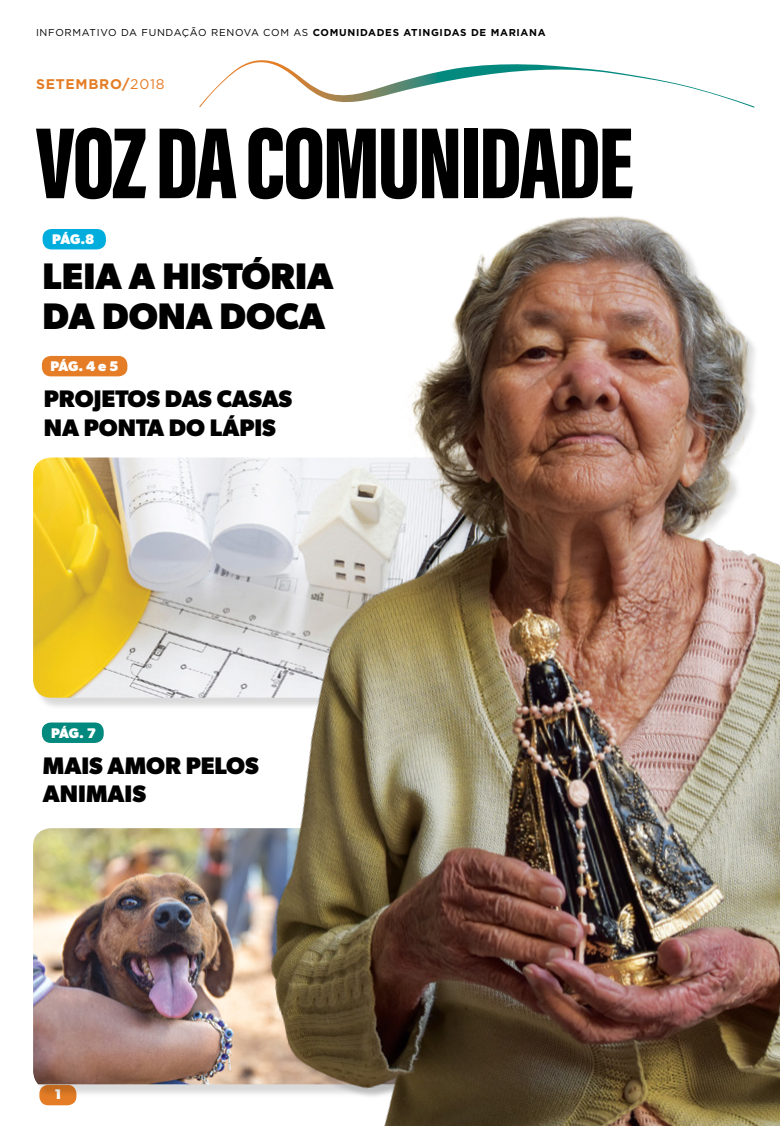
<style>
.page{position:relative;width:780px;height:1126px;background:#fff}
.page>*{position:absolute;margin:0;border:0;box-sizing:border-box;transform-origin:0 0}
.t1{font:700 37px/40px "Gibson";color:#000}
.t2{font:700 24px/28.8px "Gibson";color:#000}
.t3{font:700 14px "Gibson";letter-spacing:-.035em;color:#fff}
.t4{font:700 14px "Gotham";letter-spacing:.05em;color:#e47d26}
.t5{font:10px "Gotham";letter-spacing:.07em;color:#000}
.s1{font-weight:700}
.s2{font-weight:400}
</style>
<div class="page">
<div style="left:39px;top:1084px;width:37px;height:21px;background:#e47d26;border-radius:9px"></div>
<div style="left:43px;top:229px;width:63px;height:20px;background:#00addc;border-radius:9px"></div>
<div style="left:42px;top:722px;width:62px;height:21px;background:#04897e;border-radius:9px"></div>
<svg style="left:199px;top:60px;width:555px;height:48px"></svg>
<svg style="left:36px;top:128px;width:110px;height:71px"></svg>
<svg style="left:159px;top:129px;width:77px;height:69px"></svg>
<svg style="left:248px;top:128px;width:168px;height:71px"></svg>
<svg style="left:422px;top:129px;width:36px;height:54px;background:#222"></svg>
<div style="left:464px;top:129px;width:13px;height:69px;background:#000"></div>
<svg style="left:483px;top:129px;width:149px;height:54px"></svg>
<div style="left:42px;top:356px;width:85px;height:20px;background:#e47d26;border-radius:9px"></div>
<div style="left:35px;top:459px;width:486px;height:251px;background:#000;opacity:.15"></div>
<img style="left:33px;top:457px;width:234px;height:240px">
<div style="left:35px;top:829px;width:424px;height:267px;background:#000;opacity:.15"></div>
<img style="left:33px;top:828px;width:234px;height:256px">
<img style="left:267px;top:183px;width:513px;height:942px">
<p class="t5" style="left:36px;top:26px;width:511px">INFORMATIVO DA FUNDAÇÃO RENOVA COM AS <span class="s1">COMUNIDADES ATINGIDAS DE MARIANA</span></p>
<h3 class="t4" style="left:36px;top:75px;width:130px">SETEMBRO/<span class="s2">2018</span></h3>
<h3 class="t3" style="left:52px;top:231px;width:44px">PÁG.8</h3>
<h1 class="t1" style="left:43px;top:255px;width:292px">LEIA A HISTÓRIA<br>DA DONA DOCA</h1>
<h3 class="t3" style="left:50px;top:358px;width:69px">PÁG. 4 e 5</h3>
<h2 class="t2" style="left:44px;top:384px;width:250px">PROJETOS DAS CASAS<br>NA PONTA DO LÁPIS</h2>
<h3 class="t3" style="left:51px;top:724px;width:47px">PÁG. 7</h3>
<h2 class="t2" style="left:43px;top:750px;width:217px">MAIS AMOR PELOS<br>ANIMAIS</h2>
<h3 class="t3" style="left:55px;top:1085px;width:8px">1</h3>
</div>
